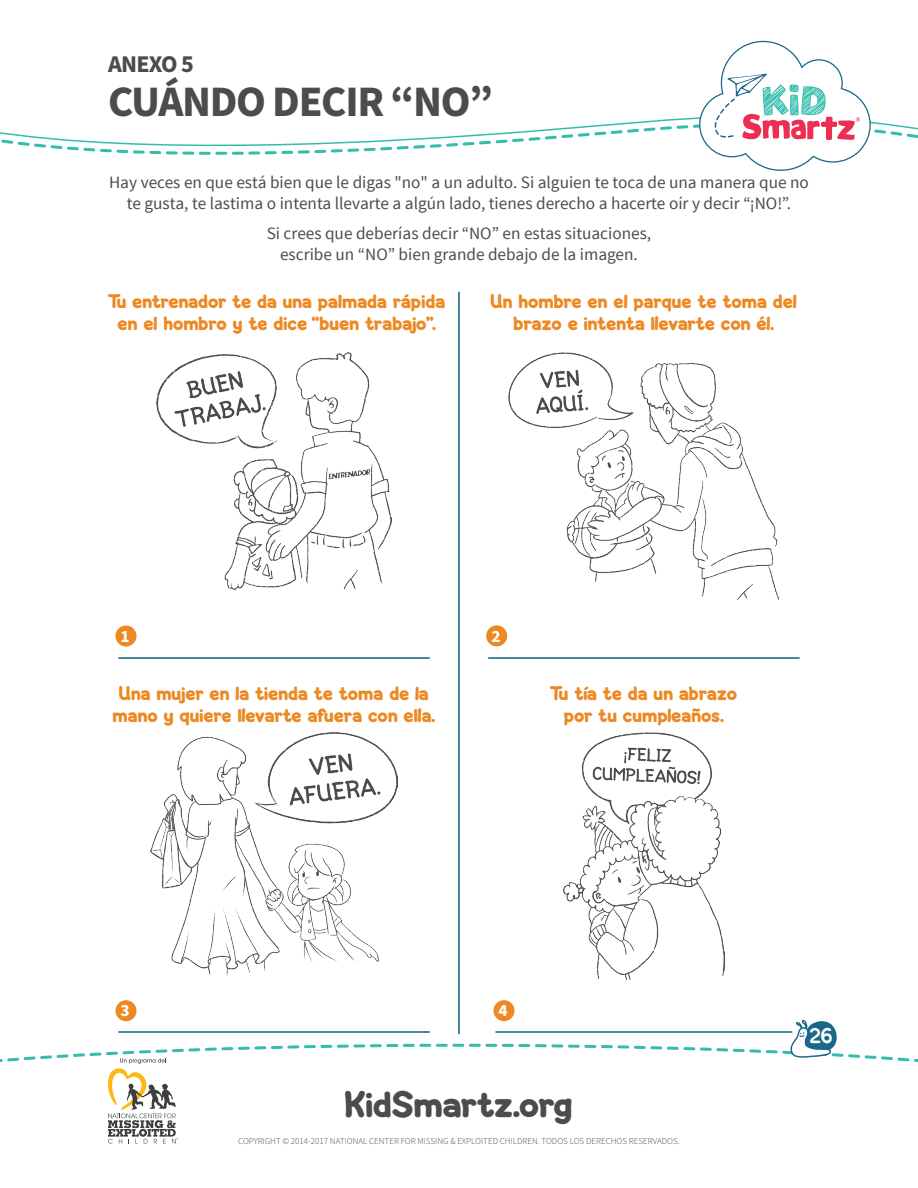
<style>
.page{position:relative;width:918px;height:1188px;background:#fff}
.page>*{position:absolute;margin:0;border:0;box-sizing:border-box;transform-origin:0 0}
.t1{font:700 43.5px "Source Sans Pro";letter-spacing:-.03em;color:#4b4c4d}
.t2{font:700 33.75px "Loose";color:#4b4c4d}
.t3{font:700 24px "Source Sans Pro";letter-spacing:-.03em;color:#4b4c4d}
.t4{font:19.5px "Loose";color:#fff}
.t5{font:700 18px/21.6px "Loose";letter-spacing:.005em;color:#ec8922;text-align:center}
.text{font:17.25px/20.7px "Source Sans Pro";color:#4b4c4d;text-align:center}
.text_number_1-12{font:700 17.25px "Source Sans Pro";color:#fff}
.t6{font:9px "Source Sans Variable";color:#4b4c4d}
</style>
<div class="page">
<svg style="left:0;top:117px;width:918px;height:38px"></svg>
<svg style="left:699px;top:41px;width:172px;height:130px"></svg>
<svg style="left:0;top:1043px;width:918px;height:20px"></svg>
<svg style="left:108px;top:1058px;width:70px;height:86px"></svg>
<svg style="left:790px;top:1020px;width:47px;height:38px"></svg>
<div style="left:116px;top:626px;width:20px;height:20px;background:#ec8922;border-radius:50%"></div>
<img style="left:157px;top:353px;width:235px;height:236px">
<img style="left:509px;top:353px;width:270px;height:247px">
<img style="left:151px;top:733px;width:247px;height:243px">
<img style="left:564px;top:733px;width:160px;height:247px">
<div style="left:486px;top:625px;width:21px;height:21px;background:#ec8922;border-radius:50%"></div>
<div style="left:116px;top:1000px;width:20px;height:21px;background:#ec8922;border-radius:50%"></div>
<div style="left:494px;top:1000px;width:20px;height:21px;background:#ec8922;border-radius:50%"></div>
<hr style="left:118px;top:657px;width:312px;height:2px;background:#186887">
<hr style="left:118px;top:1031px;width:312px;height:2px;background:#186887">
<hr style="left:488px;top:657px;width:312px;height:2px;background:#186887">
<hr style="left:495px;top:1031px;width:297px;height:2px;background:#186887">
<hr style="left:458px;top:292px;width:2px;height:742px;background:#186887">
<p class="t3" style="left:108px;top:48px;width:87px">ANEXO 5</p>
<p class="t1" style="left:108px;top:71px;width:387px">CUÁNDO DECIR “NO”</p>
<p class="text" style="left:109px;top:173px;width:701px">Hay veces en que está bien que le digas "no" a un adulto. Si alguien te toca de una manera que no te gusta, te lastima o intenta llevarte a algún lado, tienes derecho a hacerte oír y decir “¡NO!”.</p>
<p class="text" style="left:267px;top:223px;width:386px">Si crees que deberías decir “NO” en estas situaciones, escribe un “NO” bien grande debajo de la imagen.</p>
<p class="t5" style="left:108px;top:290px;width:339px">Tu entrenador te da una palmada rápida en el hombro y te dice “buen trabajo”.</p>
<p class="t5" style="left:491px;top:290px;width:308px">Un hombre en el parque te toma del brazo e intenta llevarte con él.</p>
<p class="text_number_1-12" style="left:121px;top:624px;width:11px">1</p>
<p class="text_number_1-12" style="left:491px;top:624px;width:11px">2</p>
<p class="t5" style="left:113px;top:682px;width:324px">Una mujer en la tienda te toma de la mano y quiere llevarte afuera con ella.</p>
<p class="t5" style="left:550px;top:682px;width:189px">Tu tía te da un abrazo por tu cumpleaños.</p>
<p class="text_number_1-12" style="left:121px;top:999px;width:11px">3</p>
<p class="text_number_1-12" style="left:499px;top:999px;width:11px">4</p>
<h2 class="t2" style="left:345px;top:1082px;width:230px">KidSmartz.org</h2>
<p class="t6" style="left:238px;top:1135px;width:443px">COPYRIGHT © 2014-2017 NATIONAL CENTER FOR MISSING &amp; EXPLOITED CHILDREN. TODOS LOS DERECHOS RESERVADOS.</p>
<p class="t4" style="left:810px;top:1023px;width:24px">26</p>
</div>
